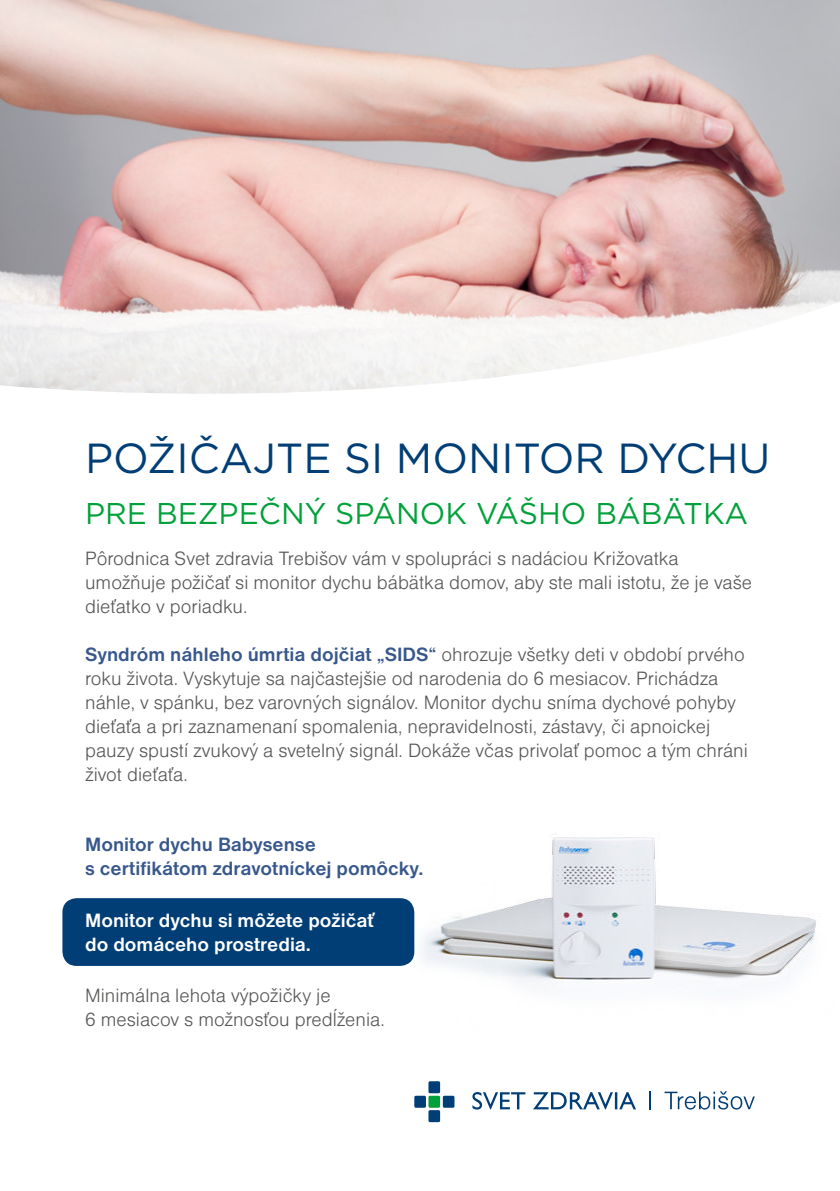
<style>
.page{position:relative;width:840px;height:1191px;background:#fff}
.page>*{position:absolute;margin:0;border:0;box-sizing:border-box;transform-origin:0 0}
.t1{font:42px "Gotham";color:#003e75}
.t2{font:30px "Gotham";color:#00a13a}
.t3{font:20px/24px "Nimbus Sans DOT Ligh";color:#575756}
.t4{font:700 20px/24px "Nimbus Sans DOT";color:#38588c}
.t5{font:700 20px/24px "Nimbus Sans DOT";color:#fff}
.s1{font-family:"Nimbus Sans DOT Ligh";font-weight:400;color:#575756}
</style>
<div class="page">
<img style="left:404px;top:833px;width:412px;height:151px">
<img style="left:0;top:0;width:839px;height:394px">
<div style="left:62px;top:898px;width:352px;height:68px;background:#003e75;border-radius:14px"></div>
<svg style="left:472px;top:1092px;width:163px;height:17px"></svg>
<div style="left:428px;top:1081px;width:12px;height:12px;background:#003e75;border-radius:2px"></div>
<div style="left:428px;top:1095px;width:12px;height:12px;background:#00a13a;border-radius:2px"></div>
<div style="left:442px;top:1095px;width:12px;height:12px;background:#003e75;border-radius:2px"></div>
<div style="left:414px;top:1095px;width:12px;height:12px;background:#003e75;border-radius:2px"></div>
<div style="left:428px;top:1110px;width:12px;height:12px;background:#003e75;border-radius:2px"></div>
<svg style="left:664px;top:1091px;width:90px;height:18px"></svg>
<h1 class="t1" style="left:85px;top:435px;width:686px">POŽIČAJTE SI MONITOR DYCHU</h1>
<h2 class="t2" style="left:85px;top:496px;width:664px">PRE BEZPEČNÝ SPÁNOK VÁŠHO BÁBÄTKA</h2>
<p class="t3" style="left:85px;top:546px;width:668px">Pôrodnica Svet zdravia Trebišov vám v spolupráci s nadáciou Križovatka umožňuje požičať si monitor dychu bábätka domov, aby ste mali istotu, že je vaše dieťatko v poriadku.</p>
<p class="t4" style="left:85px;top:644px;width:660px">Syndróm náhleho úmrtia dojčiat „SIDS“ <span class="s1">ohrozuje všetky deti v období prvého</span></p>
<p class="t3" style="left:85px;top:666px;width:663px">roku života. Vyskytuje sa najčastejšie od narodenia do 6 mesiacov. Prichádza náhle, v spánku, bez varovných signálov. Monitor dychu sníma dychové pohyby dieťaťa a pri zaznamenaní spomalenia, nepravidelnosti, zástavy, či apnoickej pauzy spustí zvukový a svetelný signál. Dokáže včas privolať pomoc a tým chráni život dieťaťa.</p>
<p class="t4" style="left:85px;top:834px;width:340px">Monitor dychu Babysense<br>s certifikátom zdravotníckej pomôcky.</p>
<p class="t5" style="left:85px;top:909px;width:291px">Monitor dychu si môžete požičať do domáceho prostredia.</p>
<p class="t3" style="left:85px;top:983px;width:301px">Minimálna lehota výpožičky je<br>6 mesiacov s možnosťou predĺženia.</p>
</div>
